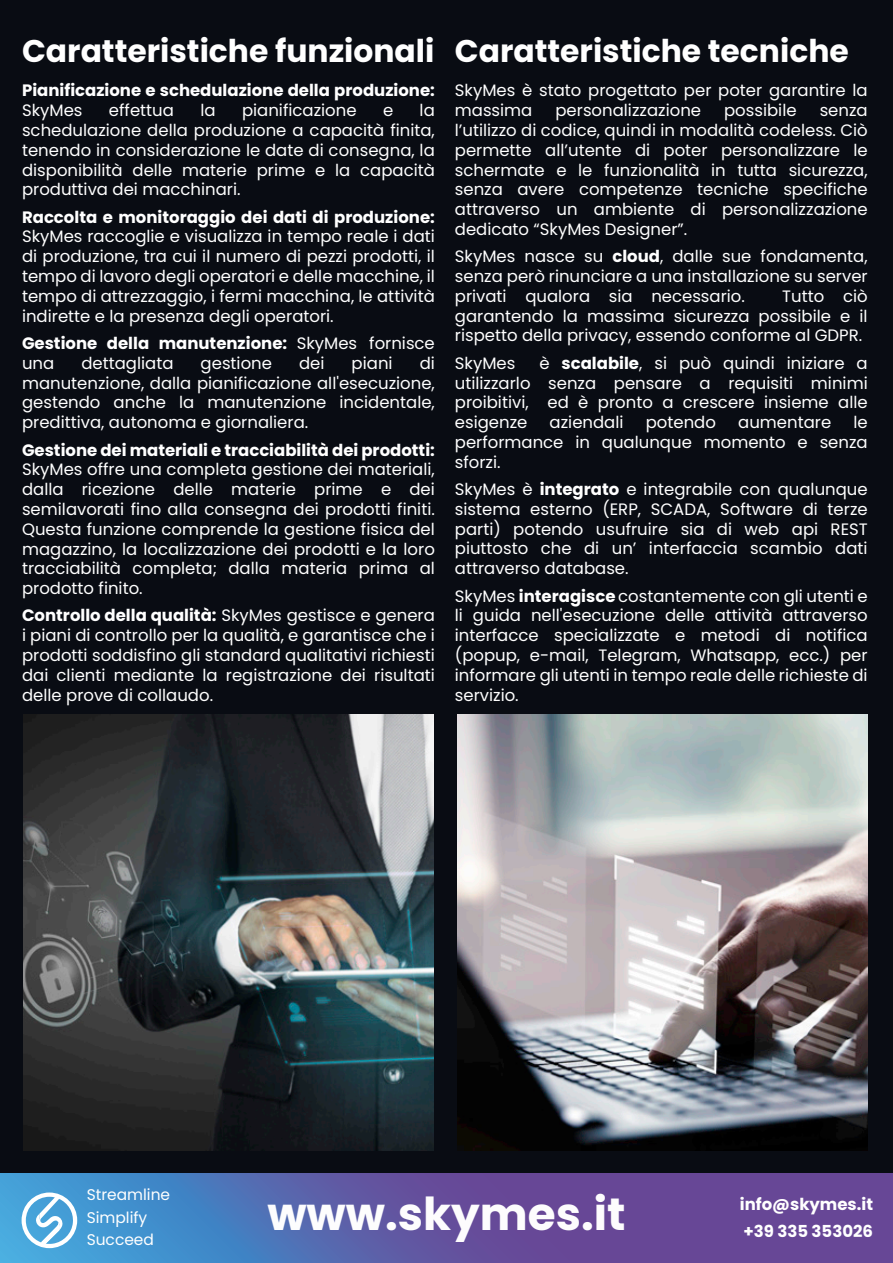
<style>
.page{position:relative;width:893px;height:1263px;background:#090c13}
.page>*{position:absolute;margin:0;border:0;box-sizing:border-box;transform-origin:0 0}
.t1{font:700 45.3px "Poppins";color:#fff}
.t2{font:700 31.35px "Poppins";color:#fff}
.t3{font:16.5px/19.8px "Poppins";color:#fff;text-align:justify}
.t4{font:700 16.5px/19.8px "Poppins";color:#fff}
.t5{font:15.45px/22.2px "Poppins";color:#fff}
.s1{font-weight:400}
.s2{font-weight:700}
</style>
<div class="page">
<img style="left:24px;top:714px;width:409px;height:437px">
<svg style="left:0;top:1174px;width:893px;height:89px;background:#5b5fa8"></svg>
<svg style="left:22px;top:1192px;width:55px;height:56px;background:#84c0e5"></svg>
<img style="left:457px;top:714px;width:411px;height:436px">
<h2 class="t2" style="left:22px;top:33px;width:414px">Caratteristiche funzionali</h2>
<p class="t4" style="left:22px;top:81px;width:414px">Pianificazione e schedulazione della produzione:</p>
<p class="t3" style="left:22px;top:101px;width:62px">SkyMes</p>
<p class="t3" style="left:109px;top:101px;width:67px">effettua</p>
<p class="t3" style="left:200px;top:101px;width:17px">la</p>
<p class="t3" style="left:242px;top:101px;width:116px">pianificazione</p>
<p class="t3" style="left:383px;top:101px;width:12px">e</p>
<p class="t3" style="left:22px;top:101px;width:414px;text-indent:398px">la schedulazione della produzione a capacità finita, tenendo in considerazione le date di consegna, la disponibilità delle materie prime e la capacità produttiva dei macchinari.</p>
<p class="t4" style="left:22px;top:207px;width:414px">Raccolta e monitoraggio dei dati di produzione:</p>
<p class="t3" style="left:22px;top:227px;width:414px">SkyMes raccoglie e visualizza in tempo reale i dati di produzione, tra cui il numero di pezzi prodotti, il tempo di lavoro degli operatori e delle macchine, il tempo di attrezzaggio, i fermi macchina, le attività indirette e la presenza degli operatori.</p>
<p class="t4" style="left:22px;top:333px;width:414px">Gestione della manutenzione: <span class="s1">SkyMes fornisce una</span></p>
<p class="t3" style="left:22px;top:353px;width:414px;text-indent:398px">di manutenzione, dalla pianificazione all'esecuzione, gestendo anche la manutenzione incidentale, predittiva, autonoma e giornaliera.</p>
<p class="t4" style="left:22px;top:440px;width:414px">Gestione dei materiali e tracciabilità dei prodotti:</p>
<p class="t3" style="left:22px;top:460px;width:414px">SkyMes offre una completa gestione dei materiali, dalla ricezione delle materie prime e dei semilavorati fino alla consegna dei prodotti finiti.<br>Questa funzione comprende la gestione fisica del magazzino, la localizzazione dei prodotti e la loro tracciabilità completa; dalla materia prima al prodotto finito.</p>
<p class="t3" style="left:22px;top:606px;width:414px"><span class="s2">Controllo della qualità:</span> SkyMes gestisce e genera i piani di controllo per la qualità, e garantisce che i prodotti soddisfino gli standard qualitativi richiesti dai clienti mediante la registrazione dei risultati delle prove di collaudo.</p>
<p class="t3" style="left:81px;top:353px;width:94px">dettagliata</p>
<p class="t3" style="left:201px;top:353px;width:73px">gestione</p>
<p class="t3" style="left:299px;top:353px;width:27px">dei</p>
<p class="t3" style="left:352px;top:353px;width:42px">piani</p>
<h2 class="t2" style="left:455px;top:33px;width:395px">Caratteristiche tecniche</h2>
<p class="t3" style="left:455px;top:81px;width:414px">SkyMes è stato progettato per poter garantire la massima</p>
<p class="t3" style="left:555px;top:100px;width:147px">personalizzazione</p>
<p class="t3" style="left:724px;top:100px;width:74px">possibile</p>
<p class="t3" style="left:455px;top:100px;width:414px;text-indent:365px">senza l’utilizzo di codice, quindi in modalità codeless. Ciò permette all’utente di poter personalizzare le schermate e le funzionalità in tutta sicurezza, senza avere competenze tecniche specifiche attraverso un ambiente di personalizzazione dedicato “SkyMes Designer”.</p>
<p class="t3" style="left:455px;top:247px;width:414px">SkyMes nasce su <span class="s2">cloud</span>, dalle sue fondamenta, senza però rinunciare a una installazione su server privati qualora sia necessario.</p>
<p class="t3" style="left:455px;top:286px;width:414px;text-indent:327px">Tutto ciò garantendo la massima sicurezza possibile e il rispetto della privacy, essendo conforme al GDPR.</p>
<p class="t3" style="left:455px;top:353px;width:62px">SkyMes</p>
<p class="t3" style="left:455px;top:353px;width:414px;text-indent:84px">è <span class="s2">scalabile</span>, si può quindi iniziare a utilizzarlo senza pensare a requisiti minimi proibitivi, ed è pronto a crescere insieme alle esigenze</p>
<p class="t3" style="left:550px;top:413px;width:75px">aziendali</p>
<p class="t3" style="left:646px;top:413px;width:72px">potendo</p>
<p class="t3" style="left:738px;top:413px;width:95px">aumentare</p>
<p class="t3" style="left:455px;top:413px;width:414px;text-indent:399px">le performance in qualunque momento e senza sforzi.</p>
<p class="t3" style="left:455px;top:479px;width:414px">SkyMes è <span class="s2">integrato</span> e integrabile con qualunque sistema esterno (ERP, SCADA, Software di terze parti) potendo usufruire sia di web api REST piuttosto che di un’ interfaccia scambio dati attraverso database.</p>
<p class="t3" style="left:455px;top:586px;width:414px">SkyMes <span class="s2">interagisce</span> costantemente con gli utenti e li guida nell'esecuzione delle attività attraverso interfacce specializzate e metodi di notifica (popup, e-mail, Telegram, Whatsapp, ecc.) per informare gli utenti in tempo reale delle richieste di servizio.</p>
<p class="t5" style="left:87px;top:1184px;width:85px">Streamline<br>Simplify<br>Succeed</p>
<p class="t4" style="left:740px;top:1190px;width:135px;line-height:27.3px">info@skymes.it +39 335 353026</p>
<h1 class="t1" style="left:267px;top:1187px;width:360px">www.skymes.it</h1>
</div>
